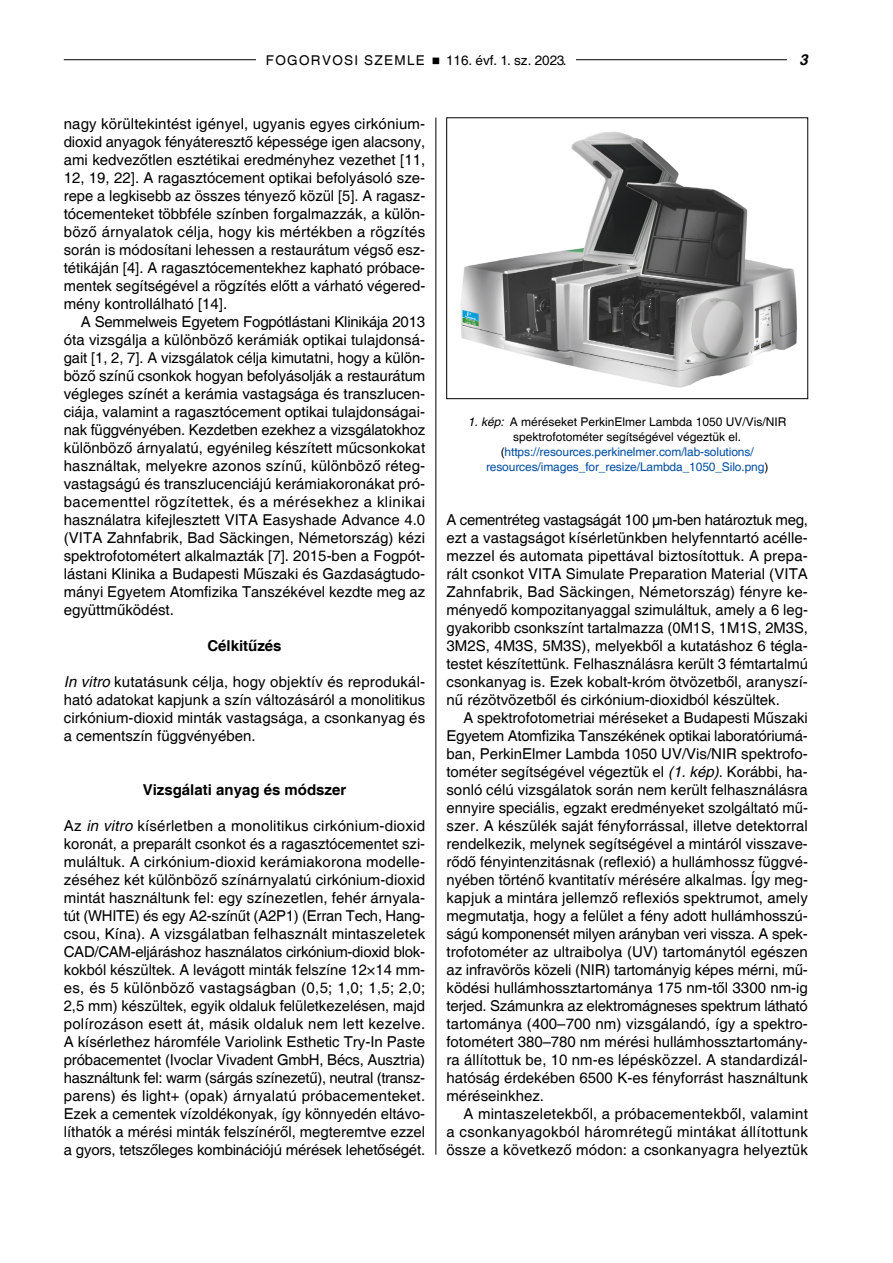
<style>
.page{position:relative;width:893px;height:1263px;background:#fff}
.page>*{position:absolute;margin:0;border:0;box-sizing:border-box;transform-origin:0 0}
.FSzle-TNormal__Base{font:15px/18px "Helvetica Somogyi";color:#000;text-align:justify}
.FSzle-Normal{font:15px/18px "Helvetica Somogyi";color:#000;text-align:justify}
.FSzle-Alcím1{font:700 15px "Helvetica Somogyi";color:#000}
.t1{font:italic 700 15px "Helvetica Somogyi";color:#000}
.t2{font:13.5px "Helvetica Somogyi";letter-spacing:.1em;color:#000}
.FSzle-KépAláírás{font:12px/15px "Helvetica Somogyi";letter-spacing:-.01em;color:#034ea2;text-align:center}
.s1{font-style:italic}
.s2{font-style:italic;color:#000}
.s3{color:#000}
</style>
<div class="page">
<hr style="left:436px;top:118px;width:1px;height:1037px;background:#000">
<hr style="left:64px;top:59px;width:744px;height:1px;background:#000">
<div style="left:256px;top:55px;width:180px;height:10px;background:#fff"></div>
<div style="left:436px;top:55px;width:140px;height:10px;background:#fff"></div>
<div style="left:787px;top:54px;width:22px;height:11px;background:#fff"></div>
<img style="left:461px;top:131px;width:336px;height:257px">
<div style="left:446px;top:118px;width:362px;height:281px;border:1px solid #000"></div>
<p class="t2" style="left:266px;top:53px;width:302px">FOGORVOSI SZEMLE ■ 116. évf. 1. sz. 2023.</p>
<p class="t1" style="left:800px;top:51px;width:10px">3</p>
<p class="FSzle-TNormal__Base" style="left:64px;top:115px;width:363px">nagy körültekintést igényel, ugyanis egyes cirkónium&shy;dioxid anyagok fényáteresztő képessége igen alacsony, ami kedvezőtlen esztétikai eredményhez vezethet [11, 12, 19, 22]. A ragasztócement optikai befolyásoló sze&shy;repe a legkisebb az összes tényező közül [5]. A ragasz&shy;tócementeket többféle színben forgalmazzák, a külön&shy;böző árnyalatok célja, hogy kis mértékben a rögzítés során is módosítani lehessen a restaurátum végső esz&shy;tétikáján [4]. A ragasztócementekhez kapható próbace&shy;mentek segítségével a rögzítés előtt a várható végered&shy;mény kontrollálható [14].</p>
<p class="FSzle-Normal" style="left:64px;top:313px;width:363px;text-indent:17px">A Semmelweis Egyetem Fogpótlástani Klinikája 2013 óta vizsgálja a különböző kerámiák optikai tulajdonsá&shy;gait [1, 2, 7]. A vizsgálatok célja kimutatni, hogy a külön&shy;böző színű csonkok hogyan befolyásolják a restaurátum végleges színét a kerámia vastagsága és transzlucen&shy;ciája, valamint a ragasztócement optikai tulajdonságai&shy;nak függvényében. Kezdetben ezekhez a vizsgálatokhoz különböző árnyalatú, egyénileg készített műcsonkokat használtak, melyekre azonos színű, különböző réteg&shy;vastagságú és transzlucenciájú kerámiakoronákat pró&shy;bacementtel rögzítettek, és a mérésekhez a klinikai használatra kifejlesztett VITA Easyshade Advance 4.0 (VITA Zahnfabrik, Bad Säckingen, Németország) kézi spektrofotométert alkalmazták [7]. 2015-ben a Fogpót&shy;lástani Klinika a Budapesti Műszaki és Gazdaságtudo&shy;mányi Egyetem Atomfizika Tanszékével kezdte meg az együttműködést.</p>
<p class="FSzle-Alcím1" style="left:207px;top:636px;width:76px">Célkitűzés</p>
<p class="FSzle-TNormal__Base" style="left:64px;top:673px;width:363px"><span class="s1">In vitro</span> kutatásunk célja, hogy objektív és reprodukál&shy;ható adatokat kapjunk a szín változásáról a monolitikus cirkónium-dioxid minták vastagsága, a csonkanyag és a cementszín függvényében.</p>
<p class="FSzle-Alcím1" style="left:143px;top:780px;width:205px">Vizsgálati anyag és módszer</p>
<p class="FSzle-TNormal__Base" style="left:64px;top:817px;width:363px">Az <span class="s1">in vitro</span> kísérletben a monolitikus cirkónium-dioxid koronát, a preparált csonkot és a ragasztócementet szi&shy;muláltuk. A cirkónium-dioxid kerámiakorona modelle&shy;zéséhez két különböző színárnyalatú cirkónium-dioxid mintát használtunk fel: egy színezetlen, fehér árnyala&shy;tút (WHITE) és egy A2-színűt (A2P1) (Erran Tech, Hang&shy;csou, Kína). A vizsgálatban felhasznált mintaszeletek CAD/CAM-eljáráshoz használatos cirkónium-dioxid blok&shy;kokból készültek. A levágott minták felszíne 12×14 mm&shy;es, és 5 különböző vastagságban (0,5; 1,0; 1,5; 2,0; 2,5 mm) készültek, egyik oldaluk felületkezelésen, majd polírozáson esett át, másik oldaluk nem lett kezelve.<br>A kísérlethez háromféle Variolink Esthetic Try-In Paste próbacementet (Ivoclar Vivadent GmbH, Bécs, Ausztria) használtunk fel: warm (sárgás színezetű), neutral (transz&shy;parens) és light+ (opak) árnyalatú próbacementeket.<br>Ezek a cementek vízoldékonyak, így könnyedén eltávo&shy;líthatók a mérési minták felszínéről, megteremtve ezzel a gyors, tetszőleges kombinációjú mérések lehetőségét.</p>
<p class="FSzle-KépAláírás" style="left:468px;top:414px;width:320px"><span class="s2">1. kép:</span> <span class="s3">A méréseket PerkinElmer Lambda 1050 UV/Vis/NIR spektrofotométer segítségével végeztük el. (</span>https://resources.perkinelmer.com/lab-solutions/ resources/images_for_resize/Lambda_1050_Silo.png<span class="s3">)</span></p>
<p class="FSzle-TNormal__Base" style="left:446px;top:511px;width:363px">A cementréteg vastagságát 100 µm-ben határoztuk meg, ezt a vastagságot kísérletünkben helyfenntartó acélle&shy;mezzel és automata pipettával biztosítottuk. A prepa&shy;rált csonkot VITA Simulate Preparation Material (VITA Zahnfabrik, Bad Säckingen, Németország) fényre ke&shy;ményedő kompozitanyaggal szimuláltuk, amely a 6 leg&shy;gyakoribb csonkszínt tartalmazza (0M1S, 1M1S, 2M3S, 3M2S, 4M3S, 5M3S), melyekből a kutatáshoz 6 tégla&shy;testet készítettünk. Felhasználásra került 3 fémtartalmú csonkanyag is. Ezek kobalt-króm ötvözetből, aranyszí&shy;nű rézötvözetből és cirkónium-dioxidból készültek.</p>
<p class="FSzle-Normal" style="left:446px;top:709px;width:363px;text-indent:17px">A spektrofotometriai méréseket a Budapesti Műszaki Egyetem Atomfizika Tanszékének optikai laboratóriumá&shy;ban, PerkinElmer Lambda 1050 UV/Vis/NIR spektrofo&shy;tométer segítségével végeztük el <span class="s1">(1. kép)</span>. Korábbi, ha&shy;sonló célú vizsgálatok során nem került felhasználásra ennyire speciális, egzakt eredményeket szolgáltató mű&shy;szer. A készülék saját fényforrással, illetve detektorral rendelkezik, melynek segítségével a mintáról visszave&shy;rődő fényintenzitásnak (reflexió) a hullámhossz függvé&shy;nyében történő kvantitatív mérésére alkalmas. Így meg&shy;kapjuk a mintára jellemző reflexiós spektrumot, amely megmutatja, hogy a felület a fény adott hullámhosszú&shy;ságú komponensét milyen arányban veri vissza. A spek&shy;trofotométer az ultraibolya (UV) tartománytól egészen az infravörös közeli (NIR) tartományig képes mérni, mű&shy;ködési hullámhossztartománya 175 nm-től 3300 nm-ig terjed. Számunkra az elektromágneses spektrum látható tartománya (400–700 nm) vizsgálandó, így a spektro&shy;fotométert 380–780 nm mérési hullámhossztartomány&shy;ra állítottuk be, 10 nm-es lépésközzel. A standardizál&shy;hatóság érdekében 6500 K-es fényforrást használtunk méréseinkhez.</p>
<p class="FSzle-Normal" style="left:446px;top:1105px;width:363px;text-indent:17px">A mintaszeletekből, a próbacementekből, valamint a csonkanyagokból háromrétegű mintákat állítottunk össze a következő módon: a csonkanyagra helyeztük</p>
</div>
